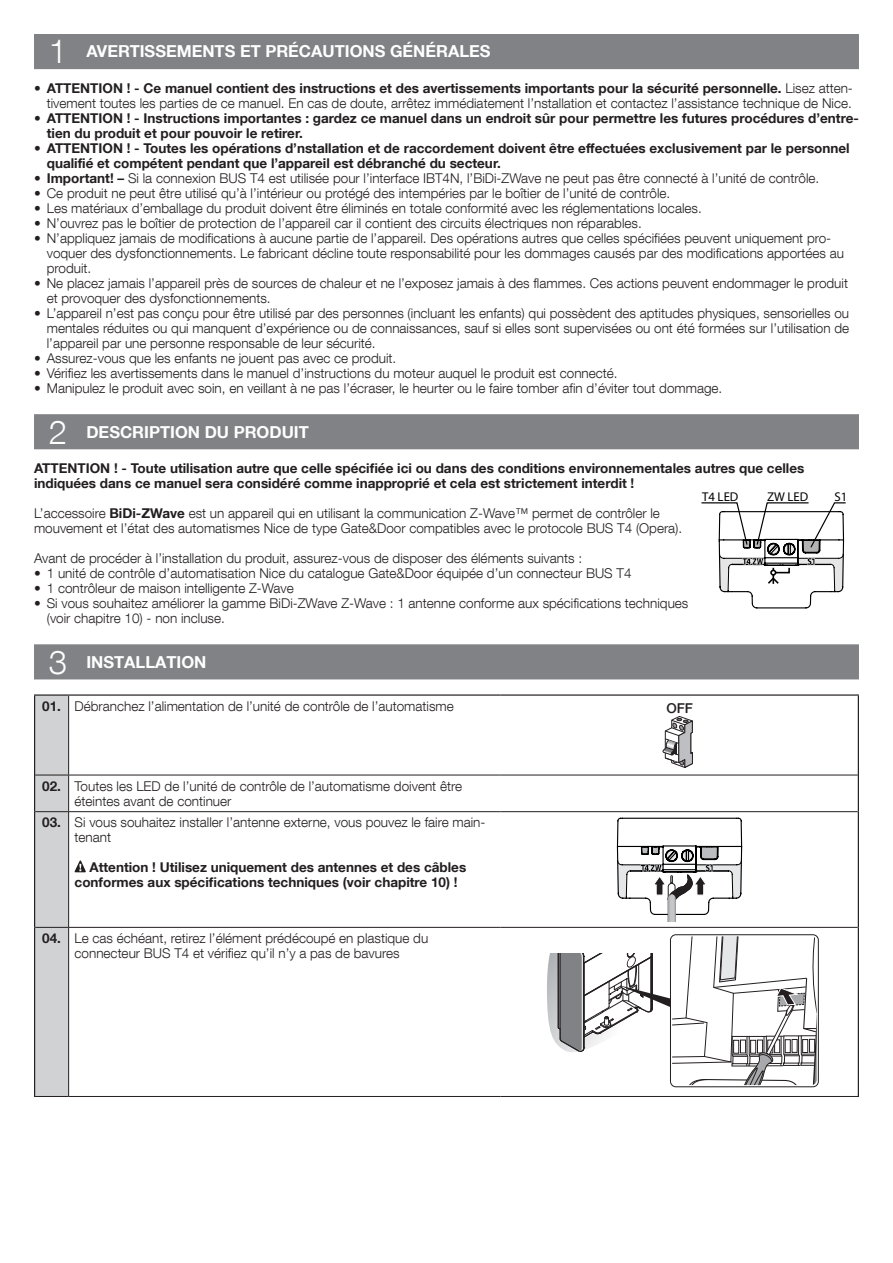
<style>
.page{position:relative;width:893px;height:1263px;background:#fff}
.page>*{position:absolute;margin:0;border:0;box-sizing:border-box;transform-origin:0 0}
.t1{font:300 33px "Helvetica Neue LT Com";color:#fff}
.titolo{font:700 16.5px "Helvetica Neue LT Com";color:#fff}
.Normale{font:700 16.5px "Helvetica Neue LT Com";color:#fff}
.t2{font:500 13.65px "Helvetica Neue";color:#231f20}
.t3{font:300 13.5px/15px "Helvetica Neue LT Com";color:#231f20}
.t4{font:700 13.5px/15px "Helvetica Neue LT Com";color:#231f20}
.t5{font:12.75px "Myriad Pro";color:#000}
.s1{font-weight:700}
.s2{font-weight:300}
</style>
<div class="page">
<div style="left:34px;top:34px;width:825px;height:35px;background:#808285"></div>
<div style="left:34px;top:414px;width:825px;height:35px;background:#808285"></div>
<div style="left:34px;top:644px;width:825px;height:35px;background:#808285"></div>
<svg style="left:35px;top:696px;width:33px;height:400px;background:#cdced0"></svg>
<hr style="left:34px;top:694px;width:35px;height:2px;background:#231f20">
<hr style="left:34px;top:696px;width:1px;height:79px;background:#231f20">
<hr style="left:69px;top:694px;width:432px;height:2px;background:#231f20">
<hr style="left:501px;top:694px;width:358px;height:2px;background:#231f20">
<hr style="left:858px;top:696px;width:1px;height:79px;background:#231f20">
<hr style="left:34px;top:775px;width:1px;height:37px;background:#231f20">
<hr style="left:858px;top:775px;width:1px;height:37px;background:#231f20">
<hr style="left:34px;top:812px;width:1px;height:115px;background:#231f20">
<hr style="left:858px;top:812px;width:1px;height:115px;background:#231f20">
<hr style="left:34px;top:927px;width:1px;height:169px;background:#231f20">
<hr style="left:858px;top:927px;width:1px;height:169px;background:#231f20">
<hr style="left:68px;top:696px;width:1px;height:79px;background:#231f20">
<hr style="left:35px;top:775px;width:34px;height:1px;background:#231f20">
<hr style="left:69px;top:775px;width:432px;height:1px;background:#231f20">
<hr style="left:68px;top:775px;width:1px;height:36px;background:#231f20">
<hr style="left:501px;top:775px;width:357px;height:1px;background:#231f20">
<hr style="left:35px;top:811px;width:34px;height:1px;background:#231f20">
<hr style="left:69px;top:811px;width:432px;height:1px;background:#231f20">
<hr style="left:68px;top:812px;width:1px;height:115px;background:#231f20">
<hr style="left:501px;top:811px;width:357px;height:1px;background:#231f20">
<hr style="left:35px;top:927px;width:34px;height:1px;background:#231f20">
<hr style="left:69px;top:927px;width:432px;height:1px;background:#231f20">
<hr style="left:68px;top:928px;width:1px;height:168px;background:#231f20">
<hr style="left:501px;top:927px;width:357px;height:1px;background:#231f20">
<hr style="left:34px;top:1096px;width:35px;height:1px;background:#231f20">
<hr style="left:69px;top:1096px;width:432px;height:1px;background:#231f20">
<hr style="left:501px;top:1096px;width:358px;height:1px;background:#231f20">
<svg style="left:663px;top:716px;width:30px;height:52px"></svg>
<svg style="left:75px;top:860px;width:11px;height:12px"></svg>
<svg style="left:617px;top:818px;width:125px;height:103px"></svg>
<div style="left:670px;top:934px;width:149px;height:153px;border:1px solid #231f20;border-radius:5px"></div>
<svg style="left:547px;top:934px;width:270px;height:151px"></svg>
<svg style="left:701px;top:502px;width:145px;height:106px"></svg>
<p class="t1" style="left:49px;top:31px;width:20px">1</p>
<p class="titolo" style="left:86px;top:41px;width:406px">AVERTISSEMENTS ET PRÉCAUTIONS GÉNÉRALES</p>
<p class="t3" style="left:34px;top:81px;width:820px;text-align:right">• <span class="s1">ATTENTION ! - Ce manuel contient des instructions et des avertissements importants pour la sécurité personnelle.</span> Lisez atten&shy;tivement toutes les parties de ce manuel. En cas de doute, arrêtez immédiatement l’nstallation et contactez l’assistance technique de Nice.</p>
<p class="t4" style="left:47px;top:110px;width:814px;text-indent:-13px"><span class="s2">•</span> ATTENTION ! - Instructions importantes : gardez ce manuel dans un endroit sûr pour permettre les futures procédures d’entre&shy;tien du produit et pour pouvoir le retirer.</p>
<p class="t4" style="left:47px;top:140px;width:804px;text-indent:-13px"><span class="s2">•</span> ATTENTION ! - Toutes les opérations d’nstallation et de raccordement doivent être effectuées exclusivement par le personnel qualifié et compétent pendant que l’appareil est débranché du secteur.</p>
<p class="t3" style="left:34px;top:171px;width:787px"><span class="s1">• Important! –</span> Si la connexion BUS T4 est utilisée pour l’interface IBT4N, l’BiDi-ZWave ne peut pas être connecté à l’unité de contrôle.</p>
<p class="t3" style="left:34px;top:186px;width:638px">• Ce produit ne peut être utilisé qu’à l’intérieur ou protégé des intempéries par le boîtier de l’unité de contrôle.</p>
<p class="t3" style="left:34px;top:201px;width:669px">• Les matériaux d’emballage du produit doivent être éliminés en totale conformité avec les réglementations locales.</p>
<p class="t3" style="left:34px;top:216px;width:609px">• N’ouvrez pas le boîtier de protection de l’appareil car il contient des circuits électriques non réparables.</p>
<p class="t3" style="left:47px;top:231px;width:799px;text-indent:-13px">• N’appliquez jamais de modifications à aucune partie de l’appareil. Des opérations autres que celles spécifiées peuvent uniquement pro&shy;voquer des dysfonctionnements. Le fabricant décline toute responsabilité pour les dommages causés par des modifications apportées au produit.</p>
<p class="t3" style="left:47px;top:276px;width:803px;text-indent:-13px">• Ne placez jamais l’appareil près de sources de chaleur et ne l’exposez jamais à des flammes. Ces actions peuvent endommager le produit et provoquer des dysfonctionnements.</p>
<p class="t3" style="left:47px;top:306px;width:804px;text-align:justify;text-indent:-13px">• L’appareil n’est pas conçu pour être utilisé par des personnes (incluant les enfants) qui possèdent des aptitudes physiques, sensorielles ou mentales réduites ou qui manquent d’expérience ou de connaissances, sauf si elles sont supervisées ou ont été formées sur l’utilisation de l’appareil par une personne responsable de leur sécurité.</p>
<p class="t3" style="left:34px;top:351px;width:364px">• Assurez-vous que les enfants ne jouent pas avec ce produit.</p>
<p class="t3" style="left:34px;top:366px;width:585px">• Vérifiez les avertissements dans le manuel d’instructions du moteur auquel le produit est connecté.</p>
<p class="t3" style="left:34px;top:381px;width:690px">• Manipulez le produit avec soin, en veillant à ne pas l’écraser, le heurter ou le faire tomber afin d’éviter tout dommage.</p>
<p class="t1" style="left:49px;top:412px;width:20px">2</p>
<p class="titolo" style="left:86px;top:421px;width:224px">DESCRIPTION DU PRODUIT</p>
<p class="t4" style="left:34px;top:461px;width:772px">ATTENTION ! - Toute utilisation autre que celle spécifiée ici ou dans des conditions environnementales autres que celles</p>
<p class="t4" style="left:34px;top:476px;width:602px">indiquées dans ce manuel sera considéré comme inapproprié et cela est strictement interdit !</p>
<p class="t3" style="left:34px;top:506px;width:650px">L’accessoire <span class="s1">BiDi-ZWave</span> est un appareil qui en utilisant la communication Z-Wave™ permet de contrôler le mouvement et l’état des automatismes Nice de type Gate&amp;Door compatibles avec le protocole BUS T4 (Opera).</p>
<p class="t3" style="left:34px;top:551px;width:550px">Avant de procéder à l’installation du produit, assurez-vous de disposer des éléments suivants :</p>
<p class="t3" style="left:34px;top:566px;width:599px">• 1 unité de contrôle d’automatisation Nice du catalogue Gate&amp;Door équipée d’un connecteur BUS T4</p>
<p class="t3" style="left:34px;top:581px;width:261px">• 1 contrôleur de maison intelligente Z-Wave</p>
<p class="t3" style="left:47px;top:596px;width:643px;text-indent:-13px">• Si vous souhaitez améliorer la gamme BiDi-ZWave Z-Wave : 1 antenne conforme aux spécifications techniques (voir chapitre 10) - non incluse.</p>
<p class="t1" style="left:49px;top:642px;width:20px">3</p>
<p class="Normale" style="left:86px;top:651px;width:122px">INSTALLATION</p>
<p class="t4" style="left:42px;top:698px;width:20px">01.</p>
<p class="t3" style="left:75px;top:698px;width:381px">Débranchez l’alimentation de l’unité de contrôle de l’automatisme</p>
<p class="t2" style="left:666px;top:700px;width:28px">OFF</p>
<p class="t5" style="left:702px;top:489px;width:38px">T4 LED</p>
<p class="t5" style="left:767px;top:489px;width:43px">ZW LED</p>
<p class="t5" style="left:834px;top:489px;width:14px">S1</p>
<p class="t4" style="left:42px;top:778px;width:20px">02.</p>
<p class="t3" style="left:75px;top:778px;width:389px">Toutes les LED de l’unité de contrôle de l’automatisme doivent être éteintes avant de continuer</p>
<p class="t4" style="left:42px;top:815px;width:20px">03.</p>
<p class="t3" style="left:75px;top:815px;width:412px">Si vous souhaitez installer l’antenne externe, vous pouvez le faire main&shy;tenant</p>
<p class="t4" style="left:75px;top:860px;width:393px;text-indent:15px">Attention ! Utilisez uniquement des antennes et des câbles conformes aux spécifications techniques (voir chapitre 10) !</p>
<p class="t4" style="left:42px;top:930px;width:20px">04.</p>
<p class="t3" style="left:75px;top:930px;width:355px">Le cas échéant, retirez l’élément prédécoupé en plastique du</p>
<p class="t3" style="left:75px;top:945px;width:326px">connecteur BUS T4 et vérifiez qu’il n’y a pas de bavures</p>
</div>
